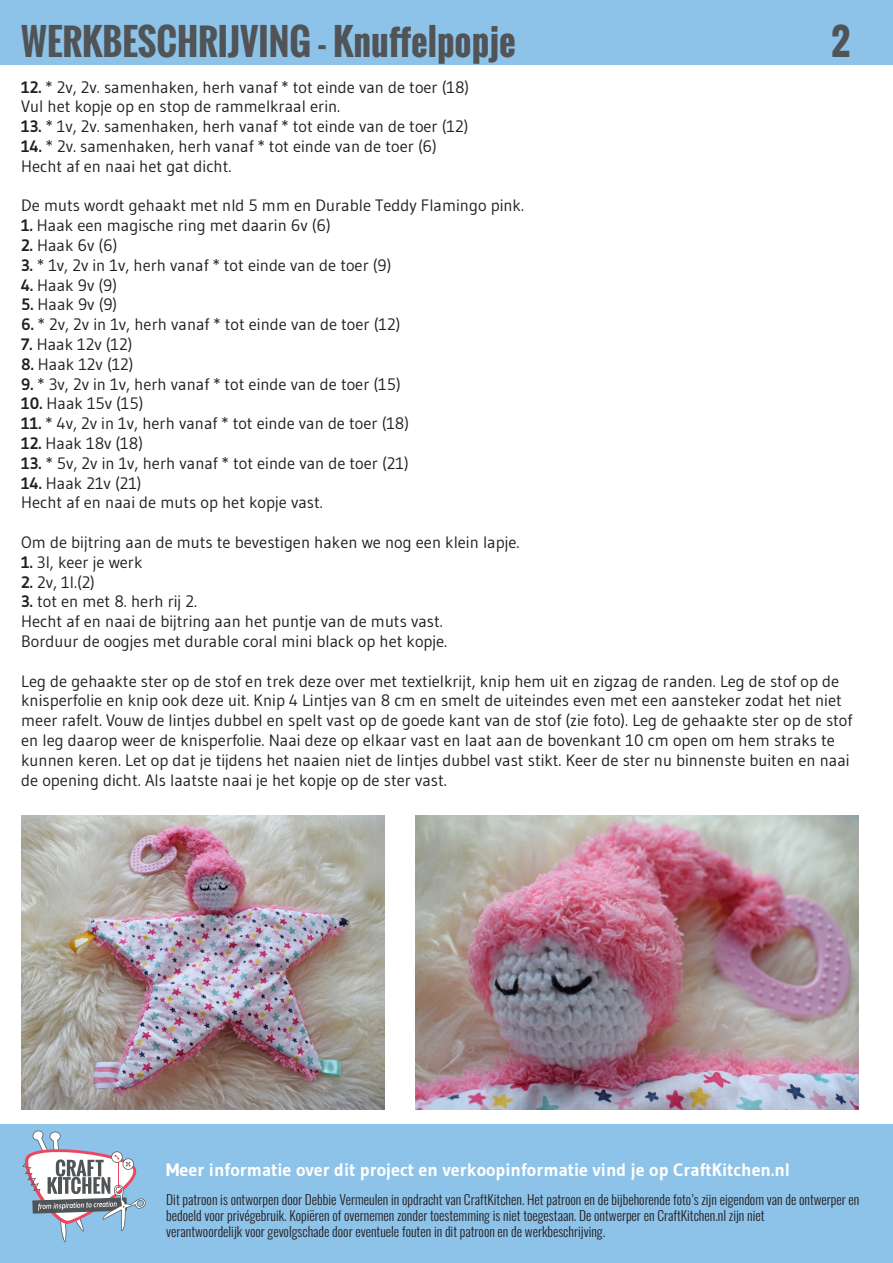
<style>
.page{position:relative;width:893px;height:1263px;background:#fff}
.page>*{position:absolute;margin:0;border:0;box-sizing:border-box;transform-origin:0 0}
.t1{font:700 36px "Oswald";color:#515456}
.t2{font:700 18px "Gudea";color:#fff}
.t3{font:16.5px/19.8px "Gudea";color:#231f20}
.t4{font:300 13.5px/16.2px "Oswald";color:#231f20}
.s1{font-weight:700}
</style>
<div class="page">
<div style="left:0;top:1125px;width:893px;height:138px;background:#8dc2e9"></div>
<div style="left:0;top:0;width:893px;height:64px;background:#8dc2e9"></div>
<svg style="left:22px;top:1130px;width:124px;height:112px"></svg>
<img style="left:21px;top:815px;width:364px;height:294px">
<img style="left:416px;top:815px;width:443px;height:294px">
<p class="t1" style="left:21px;top:14px;width:496px">WERKBESCHRIJVING - Knuffelpopje</p>
<p class="t1" style="left:831px;top:14px;width:20px">2</p>
<p class="t3" style="left:21px;top:77px;width:449px"><span class="s1">12.</span> * 2v, 2v. samenhaken, herh vanaf * tot einde van de toer (18)</p>
<p class="t3" style="left:21px;top:96px;width:320px">Vul het kopje op en stop de rammelkraal erin.</p>
<p class="t3" style="left:21px;top:116px;width:449px"><span class="s1">13.</span> * 1v, 2v. samenhaken, herh vanaf * tot einde van de toer (12)</p>
<p class="t3" style="left:21px;top:136px;width:417px"><span class="s1">14.</span> * 2v. samenhaken, herh vanaf * tot einde van de toer (6)</p>
<p class="t3" style="left:21px;top:156px;width:212px">Hecht af en naai het gat dicht.</p>
<p class="t3" style="left:21px;top:195px;width:504px">De muts wordt gehaakt met nld 5 mm en Durable Teddy Flamingo pink.</p>
<p class="t3" style="left:21px;top:215px;width:311px"><span class="s1">1.</span> Haak een magische ring met daarin 6v (6)</p>
<p class="t3" style="left:21px;top:235px;width:98px"><span class="s1">2.</span> Haak 6v (6)</p>
<p class="t3" style="left:21px;top:255px;width:372px"><span class="s1">3.</span> * 1v, 2v in 1v, herh vanaf * tot einde van de toer (9)</p>
<p class="t3" style="left:21px;top:275px;width:97px"><span class="s1">4.</span> Haak 9v (9)</p>
<p class="t3" style="left:21px;top:294px;width:98px"><span class="s1">5.</span> Haak 9v (9)</p>
<p class="t3" style="left:21px;top:314px;width:381px"><span class="s1">6.</span> * 2v, 2v in 1v, herh vanaf * tot einde van de toer (12)</p>
<p class="t3" style="left:21px;top:334px;width:113px"><span class="s1">7.</span> Haak 12v (12)</p>
<p class="t3" style="left:21px;top:354px;width:114px"><span class="s1">8.</span> Haak 12v (12)</p>
<p class="t3" style="left:21px;top:374px;width:381px"><span class="s1">9.</span> * 3v, 2v in 1v, herh vanaf * tot einde van de toer (15)</p>
<p class="t3" style="left:21px;top:393px;width:124px"><span class="s1">10.</span> Haak 15v (15)</p>
<p class="t3" style="left:21px;top:413px;width:389px"><span class="s1">11.</span> * 4v, 2v in 1v, herh vanaf * tot einde van de toer (18)</p>
<p class="t3" style="left:21px;top:433px;width:123px"><span class="s1">12.</span> Haak 18v (18)</p>
<p class="t3" style="left:21px;top:453px;width:389px"><span class="s1">13.</span> * 5v, 2v in 1v, herh vanaf * tot einde van de toer (21)</p>
<p class="t3" style="left:21px;top:473px;width:122px"><span class="s1">14.</span> Haak 21v (21)</p>
<p class="t3" style="left:21px;top:492px;width:303px">Hecht af en naai de muts op het kopje vast.</p>
<p class="t3" style="left:21px;top:532px;width:500px">Om de bijtring aan de muts te bevestigen haken we nog een klein lapje.</p>
<p class="t3" style="left:21px;top:552px;width:123px"><span class="s1">1.</span> 3l, keer je werk</p>
<p class="t3" style="left:21px;top:572px;width:75px"><span class="s1">2.</span> 2v, 1l.(2)</p>
<p class="t3" style="left:21px;top:591px;width:177px"><span class="s1">3.</span> tot en met 8. herh rij 2.</p>
<p class="t3" style="left:21px;top:611px;width:423px">Hecht af en naai de bijtring aan het puntje van de muts vast.</p>
<p class="t3" style="left:21px;top:631px;width:428px">Borduur de oogjes met durable coral mini black op het kopje.</p>
<p class="t3" style="left:21px;top:671px;width:832px">Leg de gehaakte ster op de stof en trek deze over met textielkrijt, knip hem uit en zigzag de randen. Leg de stof op de knisperfolie en knip ook deze uit. Knip 4 Lintjes van 8 cm en smelt de uiteindes even met een aansteker zodat het niet meer rafelt. Vouw de lintjes dubbel en spelt vast op de goede kant van de stof (zie foto). Leg de gehaakte ster op de stof en leg daarop weer de knisperfolie. Naai deze op elkaar vast en laat aan de bovenkant 10 cm open om hem straks te kunnen keren. Let op dat je tijdens het naaien niet de lintjes dubbel vast stikt. Keer de ster nu binnenste buiten en naai</p>
<p class="t3" style="left:21px;top:770px;width:427px">de opening dicht. Als laatste naai je het kopje op de ster vast.</p>
<p class="t2" style="left:166px;top:1159px;width:626px">Meer informatie over dit project en verkoopinformatie vind je op CraftKitchen.nl</p>
<p class="t4" style="left:166px;top:1190px;width:695px">Dit patroon is ontworpen door Debbie Vermeulen in opdracht van CraftKitchen. Het patroon en de bijbehorende foto’s zijn eigendom van de ontwerper en bedoeld voor privégebruik. Kopiëren of overnemen zonder toestemming is niet toegestaan. De ontwerper en CraftKitchen.nl zijn niet</p>
<p class="t4" style="left:166px;top:1222px;width:440px">verantwoordelijk voor gevolgschade door eventuele fouten in dit patroon en de werkbeschrijving.</p>
</div>
